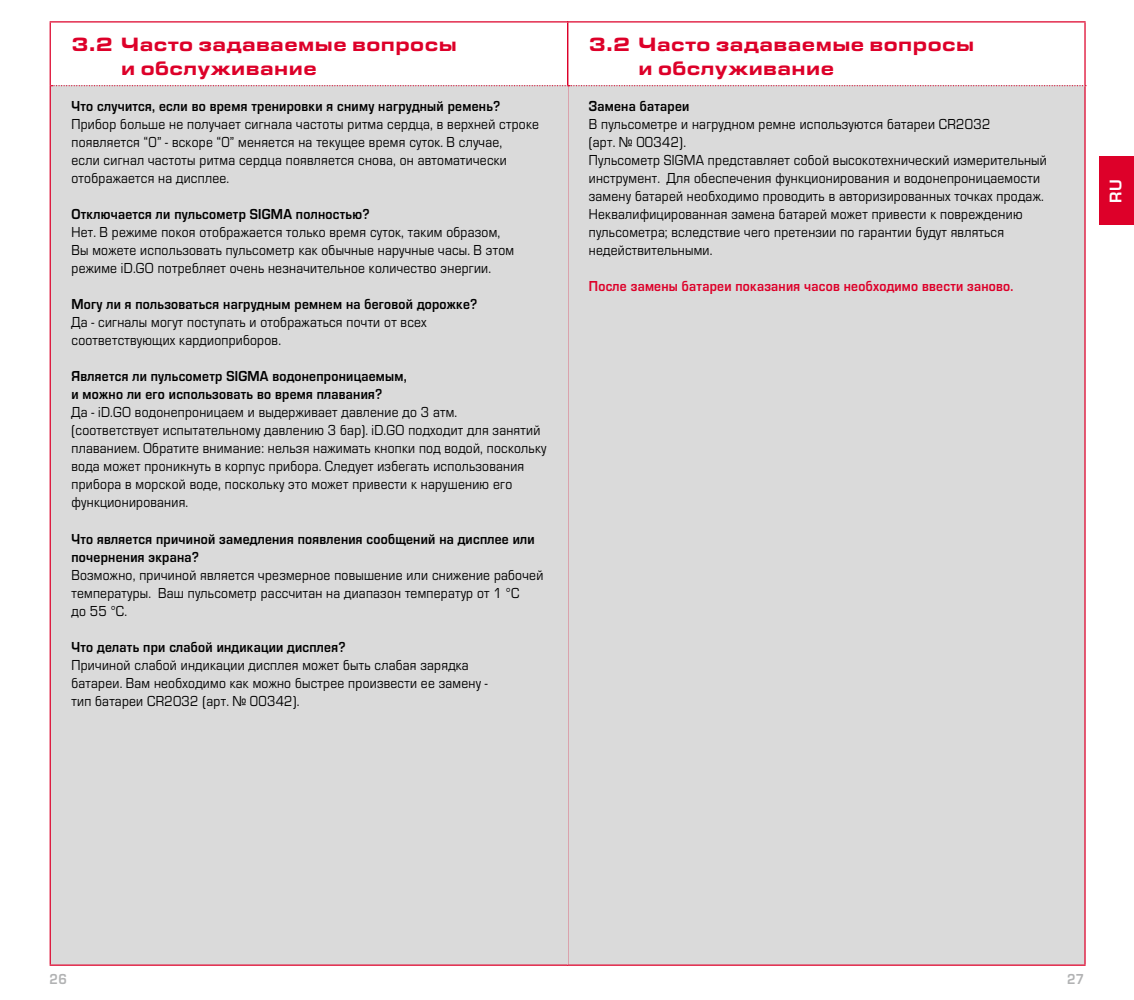
<style>
.page{position:relative;width:1134px;height:1000px;background:#fff}
.page>*{position:absolute;margin:0;border:0;box-sizing:border-box;transform-origin:0 0}
.t1{font:900 20px/24px "Eurostile OT Ext";letter-spacing:.025em;color:#dd0029;scale:.9 1}
.t2{font:700 17.5px "Eurostile OT";color:#fff}
.t3{font:15px/18px "Eurostile OT";letter-spacing:.02em;color:#000;scale:.9 1}
.t4{font:700 15px/18px "Eurostile OT";letter-spacing:.02em;color:#000;scale:.9 1}
.t5{font:700 15px "Eurostile OT";letter-spacing:.02em;color:#dd0029;scale:.9 1}
.t6{font:700 15px "Eurostile OT";color:#b1b2b3;scale:.9 1}
</style>
<div class="page">
<div style="left:568px;top:86px;width:517px;height:878px;background:#dadada"></div>
<hr style="left:1084px;top:86px;width:2px;height:878px;background:#dd0029">
<hr style="left:567px;top:964px;width:519px;height:1px;background:#dd0029">
<hr style="left:567px;top:21px;width:519px;height:1px;background:#dd0029">
<hr style="left:1084px;top:22px;width:2px;height:63px;background:#dd0029">
<div style="left:50px;top:86px;width:518px;height:878px;background:#dadada"></div>
<hr style="left:50px;top:964px;width:518px;height:1px;background:#dd0029">
<hr style="left:50px;top:21px;width:518px;height:1px;background:#dd0029">
<hr style="left:50px;top:22px;width:1px;height:64px;background:#dd0029">
<hr style="left:567px;top:22px;width:1px;height:63px;background:#dd0029">
<svg style="left:51px;top:85px;width:1035px;height:1px"></svg>
<hr style="left:50px;top:86px;width:1px;height:878px;background:#dd0029">
<div style="left:1099px;top:156px;width:35px;height:68px;background:#dd0029"></div>
<h1 class="t1" style="left:121px;top:32px;width:375px;text-indent:-50px">3.2 Часто задаваемые вопросы и обслуживание</h1>
<p class="t4" style="left:71px;top:99px;width:478px">Что случится, если во время тренировки я сниму нагрудный ремень?</p>
<p class="t3" style="left:71px;top:117px;width:521px">Прибор больше не получает сигнала частоты ритма сердца, в верхней строке появляется “0” - вскоре “0” меняется на текущее время суток. В случае,<br>если сигнал частоты ритма сердца появляется снова, он автоматически отображается на дисплее.</p>
<p class="t4" style="left:71px;top:207px;width:333px">Отключается ли пульсометр SIGMA полностью?</p>
<p class="t3" style="left:71px;top:225px;width:493px">Нет. В режиме покоя отображается только время суток, таким образом,<br>Вы можете использовать пульсометр как обычные наручные часы. В этом режиме iD.GO потребляет очень незначительное количество энергии.</p>
<p class="t4" style="left:71px;top:297px;width:452px">Могу ли я пользоваться нагрудным ремнем на беговой дорожке?</p>
<p class="t3" style="left:71px;top:315px;width:396px">Да - сигналы могут поступать и отображаться почти от всех соответствующих кардиоприборов.</p>
<p class="t4" style="left:71px;top:369px;width:374px">Является ли пульсометр SIGMA водонепроницаемым, и можно ли его использовать во время плавания?</p>
<p class="t3" style="left:71px;top:405px;width:529px">Да - iD.GO водонепроницаем и выдерживает давление до 3 атм. (соответствует испытательному давлению 3 бар). iD.GO подходит для занятий плаванием. Обратите внимание: нельзя нажимать кнопки под водой, поскольку вода может проникнуть в корпус прибора. Следует избегать использования прибора в морской воде, поскольку это может привести к нарушению его функционирования.</p>
<p class="t4" style="left:71px;top:531px;width:516px">Что является причиной замедления появления сообщений на дисплее или почернения экрана?</p>
<p class="t3" style="left:71px;top:567px;width:526px">Возможно, причиной является чрезмерное повышение или снижение рабочей температуры. Ваш пульсометр рассчитан на диапазон температур от 1 °C<br>до 55 °C.</p>
<p class="t4" style="left:71px;top:639px;width:306px">Что делать при слабой индикации дисплея?</p>
<p class="t3" style="left:71px;top:657px;width:464px">Причиной слабой индикации дисплея может быть слабая зарядка батареи. Вам необходимо как можно быстрее произвести ее замену - тип батареи CR2032 (арт. № 00342).</p>
<h1 class="t1" style="left:638px;top:32px;width:375px;text-indent:-50px">3.2 Часто задаваемые вопросы и обслуживание</h1>
<p class="t4" style="left:589px;top:99px;width:113px">Замена батареи</p>
<p class="t3" style="left:589px;top:117px;width:510px">В пульсометре и нагрудном ремне используются батареи CR2032<br>(арт. № 00342).<br>Пульсометр SIGMA представляет собой высокотехнический измерительный инструмент. Для обеспечения функционирования и водонепроницаемости замену батарей необходимо проводить в авторизированных точках продаж.<br>Неквалифицированная замена батарей может привести к повреждению пульсометра; вследствие чего претензии по гарантии будут являться недействительными.</p>
<p class="t5" style="left:589px;top:281px;width:473px">После замены батареи показания часов необходимо ввести заново.</p>
<p class="t2" style="left:1109px;top:203px;width:25px;rotate:-90deg">RU</p>
<p class="t6" style="left:50px;top:973px;width:21px">26</p>
<p class="t6" style="left:1067px;top:973px;width:21px">27</p>
</div>
